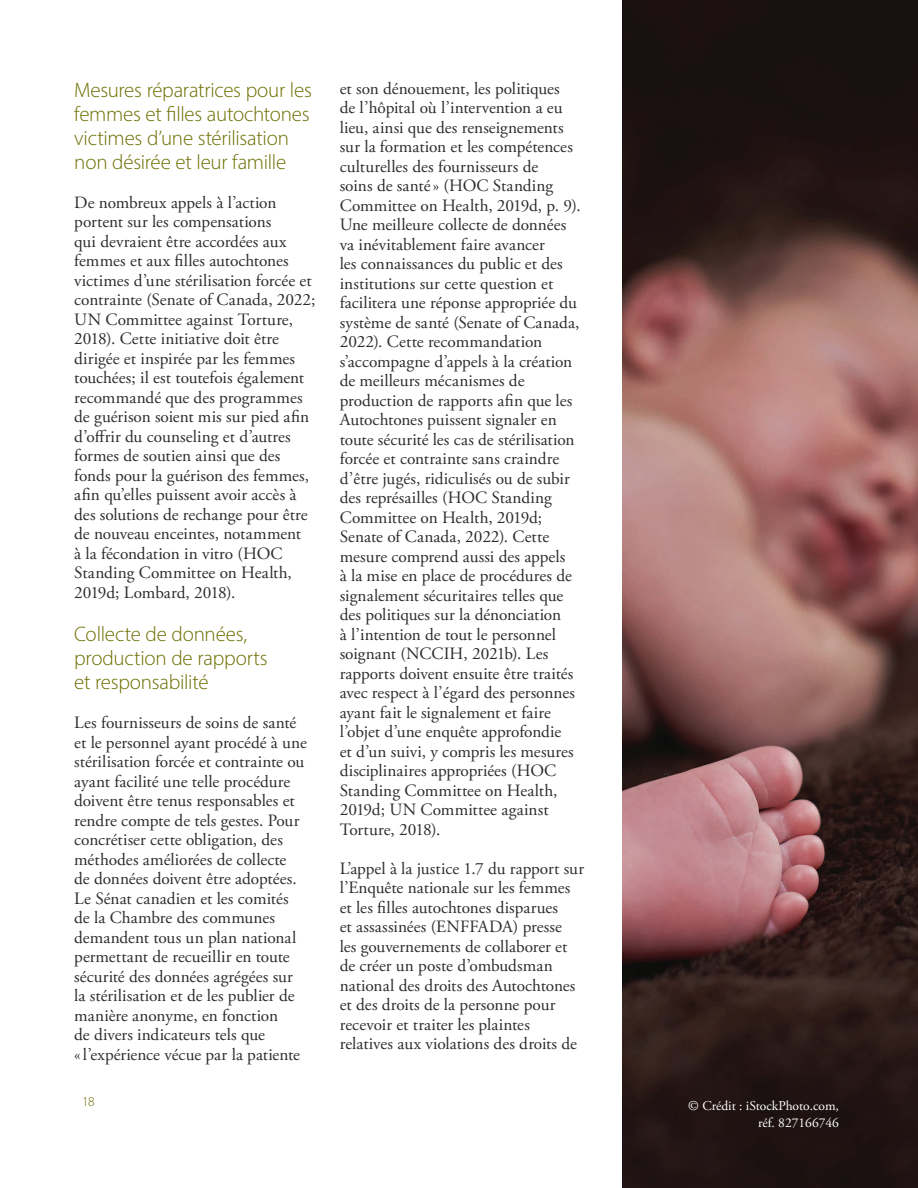
<style>
.page{position:relative;width:918px;height:1188px;background:#fff}
.page>*{position:absolute;margin:0;border:0;box-sizing:border-box;transform-origin:0 0}
.t1{font:300 21px/24px "Myriad Pro";letter-spacing:-.01em;color:#6d6e00}
.t2{font:17.25px/19.5px "Adobe Garamond Pro";color:#2e2b2c}
.t3{font:13.5px/16.5px "Adobe Garamond Pro";color:#fff;text-align:right}
.t4{font:300 13.5px "Myriad Pro";color:#6d6e00}
</style>
<div class="page">
<img style="left:622px;top:0;width:296px;height:1188px">
<p class="t1" style="left:74px;top:78px;width:239px">Mesures réparatrices pour les femmes et filles autochtones victimes d’une stérilisation non désirée et leur famille</p>
<p class="t2" style="left:74px;top:193px;width:243px">De nombreux appels à l’action portent sur les compensations<br>qui devraient être accordées aux femmes et aux filles autochtones victimes d’une stérilisation forcée et contrainte (Senate of Canada, 2022; UN Committee against Torture, 2018). Cette initiative doit être dirigée et inspirée par les femmes touchées; il est toutefois également recommandé que des programmes de guérison soient mis sur pied afin d’offrir du counseling et d’autres formes de soutien ainsi que des fonds pour la guérison des femmes, afin qu’elles puissent avoir accès à des solutions de rechange pour être de nouveau enceintes, notamment<br>à la fécondation in vitro (HOC Standing Committee on Health, 2019d; Lombard, 2018).</p>
<p class="t1" style="left:74px;top:622px;width:195px">Collecte de données, production de rapports et responsabilité</p>
<p class="t2" style="left:74px;top:714px;width:234px">Les fournisseurs de soins de santé et le personnel ayant procédé à une stérilisation forcée et contrainte ou ayant facilité une telle procédure doivent être tenus responsables et rendre compte de tels gestes. Pour concrétiser cette obligation, des méthodes améliorées de collecte<br>de données doivent être adoptées.<br>Le Sénat canadien et les comités de la Chambre des communes demandent tous un plan national permettant de recueillir en toute sécurité des données agrégées sur la stérilisation et de les publier de manière anonyme, en fonction<br>de divers indicateurs tels que «l’expérience vécue par la patiente</p>
<p class="t4" style="left:82px;top:1094px;width:14px">18</p>
<p class="t2" style="left:340px;top:79px;width:242px">et son dénouement, les politiques<br>de l’hôpital où l’intervention a eu lieu, ainsi que des renseignements sur la formation et les compétences culturelles des fournisseurs de<br>soins de santé» (HOC Standing Committee on Health, 2019d, p. 9).<br>Une meilleure collecte de données va inévitablement faire avancer<br>les connaissances du public et des institutions sur cette question et facilitera une réponse appropriée du système de santé (Senate of Canada, 2022). Cette recommandation s’accompagne d’appels à la création de meilleurs mécanismes de production de rapports afin que les Autochtones puissent signaler en toute sécurité les cas de stérilisation forcée et contrainte sans craindre d’être jugés, ridiculisés ou de subir des représailles (HOC Standing Committee on Health, 2019d; Senate of Canada, 2022). Cette mesure comprend aussi des appels<br>à la mise en place de procédures de signalement sécuritaires telles que des politiques sur la dénonciation<br>à l’intention de tout le personnel soignant (NCCIH, 2021b). Les rapports doivent ensuite être traités avec respect à l’égard des personnes ayant fait le signalement et faire l’objet d’une enquête approfondie<br>et d’un suivi, y compris les mesures disciplinaires appropriées (HOC Standing Committee on Health, 2019d; UN Committee against Torture, 2018).</p>
<p class="t2" style="left:340px;top:859px;width:246px">L’appel à la justice 1.7 du rapport sur l’Enquête nationale sur les femmes et les filles autochtones disparues<br>et assassinées (ENFFADA) presse<br>les gouvernements de collaborer et de créer un poste d’ombudsman national des droits des Autochtones et des droits de la personne pour recevoir et traiter les plaintes relatives aux violations des droits de</p>
<p class="t3" style="left:688px;top:1098px;width:152px">© Crédit : iStockPhoto.com, réf. 827166746</p>
</div>
